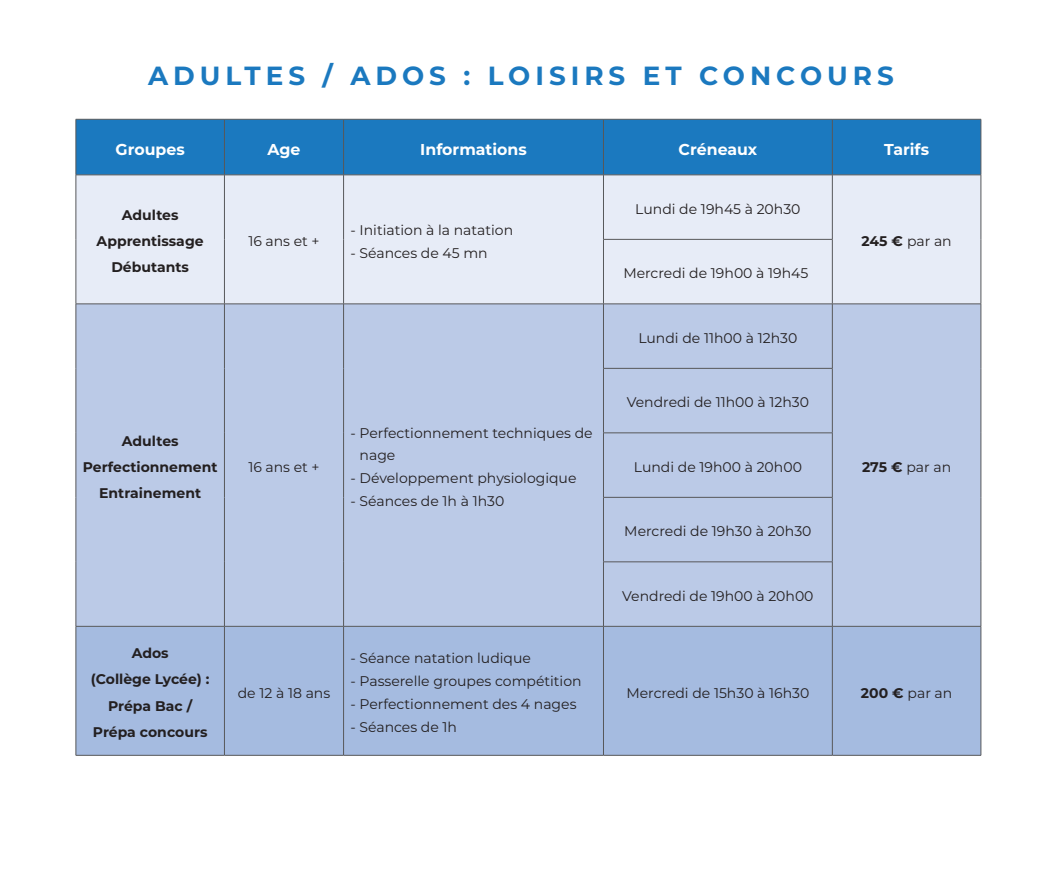
<style>
.page{position:relative;width:1042px;height:893px;background:#fff}
.page>*{position:absolute;margin:0;border:0;box-sizing:border-box;transform-origin:0 0}
.t1{font:700 26.25px "Montserrat";letter-spacing:.19em;color:#1b79bf}
.t2{font:700 15.75px "Montserrat";color:#fff}
.t3{font:14px/22.8px "Montserrat";color:#231f20}
.t4{font:700 14px/26.2px "Montserrat";color:#231f20;text-align:center}
.s1{font-weight:700}
</style>
<div class="page">
<div style="left:77px;top:120px;width:903px;height:55px;background:#1b79bf"></div>
<div style="left:77px;top:176px;width:903px;height:128px;background:#e7ecf7"></div>
<div style="left:77px;top:305px;width:903px;height:321px;background:#bbcae7"></div>
<div style="left:77px;top:627px;width:903px;height:128px;background:#a5bbe0"></div>
<hr style="left:76px;top:119px;width:148px;height:1px;background:#57585a">
<hr style="left:76px;top:119px;width:1px;height:56px;background:#57585a">
<hr style="left:224px;top:119px;width:119px;height:1px;background:#57585a">
<hr style="left:224px;top:119px;width:1px;height:56px;background:#57585a">
<hr style="left:343px;top:119px;width:260px;height:1px;background:#57585a">
<hr style="left:343px;top:119px;width:1px;height:56px;background:#57585a">
<hr style="left:603px;top:119px;width:229px;height:1px;background:#57585a">
<hr style="left:603px;top:119px;width:1px;height:56px;background:#57585a">
<hr style="left:832px;top:119px;width:149px;height:1px;background:#57585a">
<hr style="left:832px;top:119px;width:1px;height:56px;background:#57585a">
<hr style="left:980px;top:119px;width:1px;height:56px;background:#57585a">
<hr style="left:76px;top:175px;width:148px;height:1px;background:#57585a">
<hr style="left:76px;top:175px;width:1px;height:64px;background:#57585a">
<hr style="left:224px;top:175px;width:119px;height:1px;background:#57585a">
<hr style="left:224px;top:175px;width:1px;height:64px;background:#57585a">
<hr style="left:343px;top:175px;width:260px;height:1px;background:#57585a">
<hr style="left:343px;top:175px;width:1px;height:64px;background:#57585a">
<hr style="left:76px;top:239px;width:1px;height:65px;background:#57585a">
<hr style="left:224px;top:239px;width:1px;height:65px;background:#57585a">
<hr style="left:343px;top:239px;width:1px;height:65px;background:#57585a">
<hr style="left:603px;top:175px;width:229px;height:1px;background:#57585a">
<hr style="left:603px;top:175px;width:1px;height:64px;background:#57585a">
<hr style="left:832px;top:175px;width:149px;height:1px;background:#57585a">
<hr style="left:832px;top:175px;width:1px;height:64px;background:#57585a">
<hr style="left:980px;top:175px;width:1px;height:64px;background:#57585a">
<hr style="left:980px;top:239px;width:1px;height:65px;background:#57585a">
<hr style="left:603px;top:239px;width:229px;height:1px;background:#57585a">
<hr style="left:603px;top:240px;width:1px;height:64px;background:#57585a">
<hr style="left:832px;top:240px;width:1px;height:64px;background:#57585a">
<hr style="left:76px;top:304px;width:148px;height:1px;background:#57585a">
<hr style="left:76px;top:304px;width:1px;height:64px;background:#57585a">
<hr style="left:224px;top:304px;width:119px;height:1px;background:#57585a">
<hr style="left:224px;top:304px;width:1px;height:64px;background:#57585a">
<hr style="left:343px;top:304px;width:260px;height:1px;background:#57585a">
<hr style="left:343px;top:304px;width:1px;height:64px;background:#57585a">
<hr style="left:603px;top:304px;width:229px;height:1px;background:#57585a">
<hr style="left:603px;top:304px;width:1px;height:64px;background:#57585a">
<hr style="left:832px;top:304px;width:149px;height:1px;background:#57585a">
<hr style="left:832px;top:304px;width:1px;height:64px;background:#57585a">
<hr style="left:980px;top:304px;width:1px;height:64px;background:#57585a">
<hr style="left:76px;top:368px;width:1px;height:65px;background:#57585a">
<hr style="left:224px;top:368px;width:1px;height:65px;background:#57585a">
<hr style="left:343px;top:368px;width:1px;height:65px;background:#57585a">
<hr style="left:603px;top:368px;width:229px;height:1px;background:#57585a">
<hr style="left:603px;top:369px;width:1px;height:64px;background:#57585a">
<hr style="left:832px;top:369px;width:1px;height:64px;background:#57585a">
<hr style="left:980px;top:368px;width:1px;height:65px;background:#57585a">
<hr style="left:76px;top:433px;width:1px;height:64px;background:#57585a">
<hr style="left:224px;top:433px;width:1px;height:64px;background:#57585a">
<hr style="left:343px;top:433px;width:1px;height:64px;background:#57585a">
<hr style="left:603px;top:433px;width:229px;height:1px;background:#57585a">
<hr style="left:603px;top:433px;width:1px;height:64px;background:#57585a">
<hr style="left:832px;top:433px;width:1px;height:64px;background:#57585a">
<hr style="left:980px;top:433px;width:1px;height:64px;background:#57585a">
<hr style="left:76px;top:497px;width:1px;height:65px;background:#57585a">
<hr style="left:224px;top:497px;width:1px;height:65px;background:#57585a">
<hr style="left:343px;top:497px;width:1px;height:65px;background:#57585a">
<hr style="left:603px;top:497px;width:229px;height:1px;background:#57585a">
<hr style="left:603px;top:498px;width:1px;height:64px;background:#57585a">
<hr style="left:832px;top:498px;width:1px;height:64px;background:#57585a">
<hr style="left:980px;top:497px;width:1px;height:65px;background:#57585a">
<hr style="left:76px;top:562px;width:1px;height:64px;background:#57585a">
<hr style="left:224px;top:562px;width:1px;height:64px;background:#57585a">
<hr style="left:343px;top:562px;width:1px;height:64px;background:#57585a">
<hr style="left:603px;top:561px;width:229px;height:1px;background:#57585a">
<hr style="left:603px;top:562px;width:1px;height:64px;background:#57585a">
<hr style="left:832px;top:562px;width:1px;height:64px;background:#57585a">
<hr style="left:980px;top:562px;width:1px;height:64px;background:#57585a">
<hr style="left:76px;top:626px;width:148px;height:1px;background:#57585a">
<hr style="left:76px;top:626px;width:1px;height:129px;background:#57585a">
<hr style="left:224px;top:626px;width:119px;height:1px;background:#57585a">
<hr style="left:224px;top:626px;width:1px;height:129px;background:#57585a">
<hr style="left:343px;top:626px;width:260px;height:1px;background:#57585a">
<hr style="left:343px;top:626px;width:1px;height:129px;background:#57585a">
<hr style="left:603px;top:626px;width:229px;height:1px;background:#57585a">
<hr style="left:603px;top:626px;width:1px;height:129px;background:#57585a">
<hr style="left:832px;top:626px;width:149px;height:1px;background:#57585a">
<hr style="left:832px;top:626px;width:1px;height:129px;background:#57585a">
<hr style="left:980px;top:626px;width:1px;height:129px;background:#57585a">
<hr style="left:76px;top:755px;width:148px;height:1px;background:#57585a">
<hr style="left:224px;top:755px;width:119px;height:1px;background:#57585a">
<hr style="left:343px;top:755px;width:260px;height:1px;background:#57585a">
<hr style="left:603px;top:755px;width:229px;height:1px;background:#57585a">
<hr style="left:832px;top:755px;width:149px;height:1px;background:#57585a">
<h1 class="t1" style="left:148px;top:57px;width:747px">ADULTES / ADOS : LOISIRS ET CONCOURS</h1>
<p class="t2" style="left:116px;top:138px;width:71px">Groupes</p>
<p class="t2" style="left:267px;top:138px;width:34px">Age</p>
<p class="t2" style="left:420px;top:138px;width:108px">Informations</p>
<p class="t2" style="left:678px;top:138px;width:80px">Créneaux</p>
<p class="t2" style="left:884px;top:138px;width:46px">Tarifs</p>
<p class="t4" style="left:97px;top:201px;width:108px">Adultes<br>Apprentissage<br>Débutants</p>
<p class="t3" style="left:248px;top:229px;width:73px">16 ans et +</p>
<p class="t3" style="left:351px;top:218px;width:164px">- Initiation à la natation</p>
<p class="t3" style="left:351px;top:241px;width:139px">- Séances de 45 mn</p>
<p class="t4" style="left:83px;top:427px;width:136px">Adultes<br>Perfectionnement<br>Entrainement</p>
<p class="t3" style="left:248px;top:455px;width:73px">16 ans et +</p>
<p class="t3" style="left:360px;top:421px;width:235px;text-indent:-9px">- Perfectionnement techniques de nage</p>
<p class="t3" style="left:351px;top:466px;width:227px">- Développement physiologique</p>
<p class="t3" style="left:351px;top:489px;width:155px">- Séances de 1h à 1h30</p>
<p class="t4" style="left:91px;top:639px;width:120px">Ados<br>(Collège Lycée) :<br>Prépa Bac /<br>Prépa concours</p>
<p class="t3" style="left:238px;top:681px;width:94px">de 12 à 18 ans</p>
<p class="t3" style="left:351px;top:647px;width:182px">- Séance natation ludique</p>
<p class="t3" style="left:351px;top:669px;width:232px">- Passerelle groupes compétition</p>
<p class="t3" style="left:351px;top:692px;width:227px">- Perfectionnement des 4 nages</p>
<p class="t3" style="left:351px;top:715px;width:108px">- Séances de 1h</p>
<p class="t3" style="left:635px;top:197px;width:167px">Lundi de 19h45 à 20h30</p>
<p class="t3" style="left:623px;top:262px;width:186px">Mercredi de 19h00 à 19h45</p>
<p class="t3" style="left:638px;top:326px;width:160px">Lundi de 11h00 à 12h30</p>
<p class="t3" style="left:627px;top:391px;width:184px">Vendredi de 11h00 à 12h30</p>
<p class="t3" style="left:634px;top:455px;width:169px">Lundi de 19h00 à 20h00</p>
<p class="t3" style="left:624px;top:519px;width:189px">Mercredi de 19h30 à 20h30</p>
<p class="t3" style="left:622px;top:584px;width:193px">Vendredi de 19h00 à 20h00</p>
<p class="t3" style="left:861px;top:229px;width:92px"><span class="s1">245 €</span> par an</p>
<p class="t3" style="left:862px;top:455px;width:91px"><span class="s1">275 €</span> par an</p>
<p class="t3" style="left:626px;top:681px;width:185px">Mercredi de 15h30 à 16h30</p>
<p class="t3" style="left:861px;top:681px;width:93px"><span class="s1">200 €</span> par an</p>
</div>
